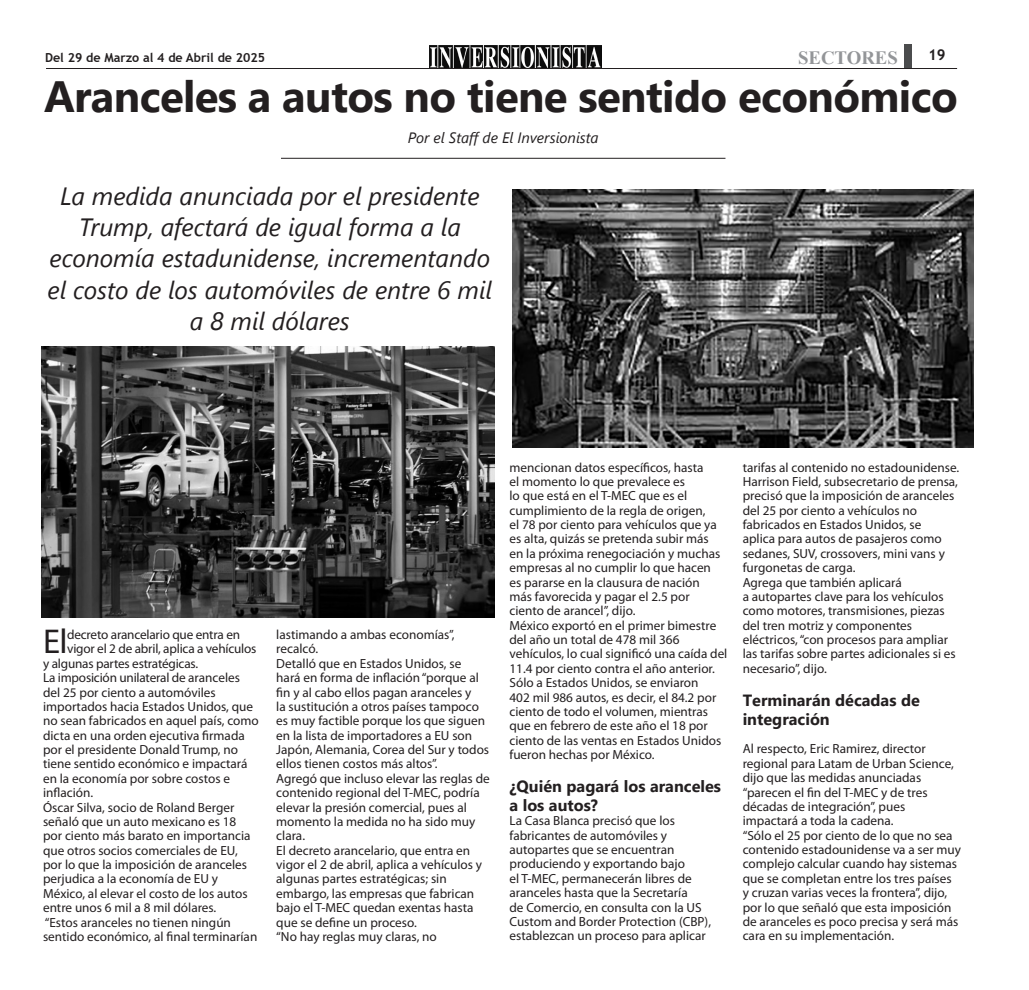
<style>
.page{position:relative;width:1029px;height:990px;background:#fff}
.page>*{position:absolute;margin:0;border:0;box-sizing:border-box;transform-origin:0 0}
.t1{font:700 43.75px "Segoe UI";letter-spacing:-.015em;color:#231f20}
.t2{font:34.5px "Myriad Pro";color:#231f20}
.t3{font:italic 25px/31.2px "Segoe UI";color:#231f20;text-align:center}
.t4{font:700 18.75px "Times New Roman";color:#939598}
.t5{font:700 16.25px/18.8px "Segoe UI";color:#231f20}
.t6{font:italic 15px "Segoe UI";color:#231f20}
.t7{font:700 15px "Trebuchet MS";color:#231f20}
.t8{font:13.25px/14.4px "Myriad Pro";color:#231f20}
.t9{font:700 12.5px "Trebuchet MS";color:#231f20}
</style>
<div class="page">
<div style="left:904px;top:44px;width:7px;height:24px;background:#4b4c4d"></div>
<img style="left:429px;top:46px;width:172px;height:22px">
<hr style="left:46px;top:68px;width:910px;height:1px;background:#231f20">
<hr style="left:281px;top:158px;width:444px;height:1px;background:#231f20">
<img style="left:41px;top:346px;width:453px;height:272px">
<img style="left:512px;top:190px;width:460px;height:258px">
<p class="t9" style="left:45px;top:49px;width:221px">Del 29 de Marzo al 4 de Abril de 2025</p>
<h3 class="t4" style="left:797px;top:44px;width:101px">SECTORES</h3>
<p class="t7" style="left:927px;top:46px;width:19px">19</p>
<h1 class="t1" style="left:44px;top:55px;width:914px">Aranceles a autos no tiene sentido económico</h1>
<p class="t6" style="left:407px;top:124px;width:192px">Por el Staff de El Inversionista</p>
<h3 class="t3" style="left:48px;top:176px;width:446px">La medida anunciada por el presidente Trump, afectará de igual forma a la economía estadunidense, incrementando el costo de los automóviles de entre 6 mil a 8 mil dólares</h3>
<h2 class="t2" style="left:43px;top:621px;width:26px">El</h2>
<p class="t8" style="left:67px;top:627px;width:174px">decreto arancelario que entra en</p>
<p class="t8" style="left:67px;top:642px;width:191px">vigor el 2 de abril, aplica a vehículos</p>
<p class="t8" style="left:43px;top:656px;width:156px">y algunas partes estratégicas.</p>
<p class="t8" style="left:43px;top:670px;width:198px">La imposición unilateral de aranceles</p>
<p class="t8" style="left:43px;top:685px;width:174px">del 25 por ciento a automóviles</p>
<p class="t8" style="left:43px;top:699px;width:211px">importados hacia Estados Unidos, que</p>
<p class="t8" style="left:43px;top:713px;width:217px">no sean fabricados en aquel país, como</p>
<p class="t8" style="left:43px;top:728px;width:203px">dicta en una orden ejecutiva firmada</p>
<p class="t8" style="left:43px;top:742px;width:196px">por el presidente Donald Trump, no</p>
<p class="t8" style="left:43px;top:757px;width:206px">tiene sentido económico e impactará</p>
<p class="t8" style="left:43px;top:771px;width:188px">en la economía por sobre costos e</p>
<p class="t8" style="left:43px;top:785px;width:52px">inflación.</p>
<p class="t8" style="left:43px;top:800px;width:193px">Óscar Silva, socio de Roland Berger</p>
<p class="t8" style="left:43px;top:814px;width:195px">señaló que un auto mexicano es 18</p>
<p class="t8" style="left:43px;top:828px;width:209px">por ciento más barato en importancia</p>
<p class="t8" style="left:43px;top:843px;width:196px">que otros socios comerciales de EU,</p>
<p class="t8" style="left:43px;top:857px;width:205px">por lo que la imposición de aranceles</p>
<p class="t8" style="left:43px;top:872px;width:176px">perjudica a la economía de EU y</p>
<p class="t8" style="left:43px;top:886px;width:206px">México, al elevar el costo de los autos</p>
<p class="t8" style="left:43px;top:900px;width:175px">entre unos 6 mil a 8 mil dólares.</p>
<p class="t8" style="left:45px;top:915px;width:188px">“Estos aranceles no tienen ningún</p>
<p class="t8" style="left:43px;top:929px;width:216px">sentido económico, al final terminarían</p>
<p class="t8" style="left:276px;top:627px;width:215px">lastimando a ambas economías”, recalcó.<br>Detalló que en Estados Unidos, se<br>hará en forma de inflación “porque al fin y al cabo ellos pagan aranceles y<br>la sustitución a otros países tampoco es muy factible porque los que siguen en la lista de importadores a EU son<br>Japón, Alemania, Corea del Sur y todos ellos tienen costos más altos”.<br>Agregó que incluso elevar las reglas de contenido regional del T-MEC, podría elevar la presión comercial, pues al momento la medida no ha sido muy clara.<br>El decreto arancelario, que entra en vigor el 2 de abril, aplica a vehículos y algunas partes estratégicas; sin embargo, las empresas que fabrican bajo el T-MEC quedan exentas hasta que se define un proceso.<br>“No hay reglas muy claras, no</p>
<p class="t8" style="left:509px;top:460px;width:219px">mencionan datos específicos, hasta<br>el momento lo que prevalece es<br>lo que está en el T-MEC que es el cumplimiento de la regla de origen,<br>el 78 por ciento para vehículos que ya es alta, quizás se pretenda subir más<br>en la próxima renegociación y muchas empresas al no cumplir lo que hacen<br>es pararse en la clausura de nación<br>más favorecida y pagar el 2.5 por ciento de arancel”, dijo.<br>México exportó en el primer bimestre del año un total de 478 mil 366 vehículos, lo cual significó una caída del 11.4 por ciento contra el año anterior.<br>Sólo a Estados Unidos, se enviaron<br>402 mil 986 autos, es decir, el 84.2 por ciento de todo el volumen, mientras que en febrero de este año el 18 por ciento de las ventas en Estados Unidos fueron hechas por México.</p>
<p class="t5" style="left:509px;top:776px;width:213px">¿Quién pagará los aranceles a los autos?</p>
<p class="t8" style="left:509px;top:813px;width:203px">La Casa Blanca precisó que los fabricantes de automóviles y autopartes que se encuentran produciendo y exportando bajo<br>el T-MEC, permanecerán libres de aranceles hasta que la Secretaría<br>de Comercio, en consulta con la US<br>Custom and Border Protection (CBP), establezcan un proceso para aplicar</p>
<p class="t8" style="left:742px;top:460px;width:218px">tarifas al contenido no estadounidense.<br>Harrison Field, subsecretario de prensa, precisó que la imposición de aranceles del 25 por ciento a vehículos no fabricados en Estados Unidos, se<br>aplica para autos de pasajeros como sedanes, SUV, crossovers, mini vans y furgonetas de carga.<br>Agrega que también aplicará<br>a autopartes clave para los vehículos como motores, transmisiones, piezas del tren motriz y componentes eléctricos, “con procesos para ampliar las tarifas sobre partes adicionales si es necesario”, dijo.</p>
<p class="t5" style="left:742px;top:689px;width:179px">Terminarán décadas de integración</p>
<p class="t8" style="left:742px;top:742px;width:220px">Al respecto, Eric Ramirez, director regional para Latam de Urban Science, dijo que las medidas anunciadas “parecen el fin del T-MEC y de tres décadas de integración”, pues impactará a toda la cadena.<br>“Sólo el 25 por ciento de lo que no sea contenido estadounidense va a ser muy complejo calcular cuando hay sistemas que se completan entre los tres países y cruzan varias veces la frontera”, dijo, por lo que señaló que esta imposición de aranceles es poco precisa y será más cara en su implementación.</p>
</div>
